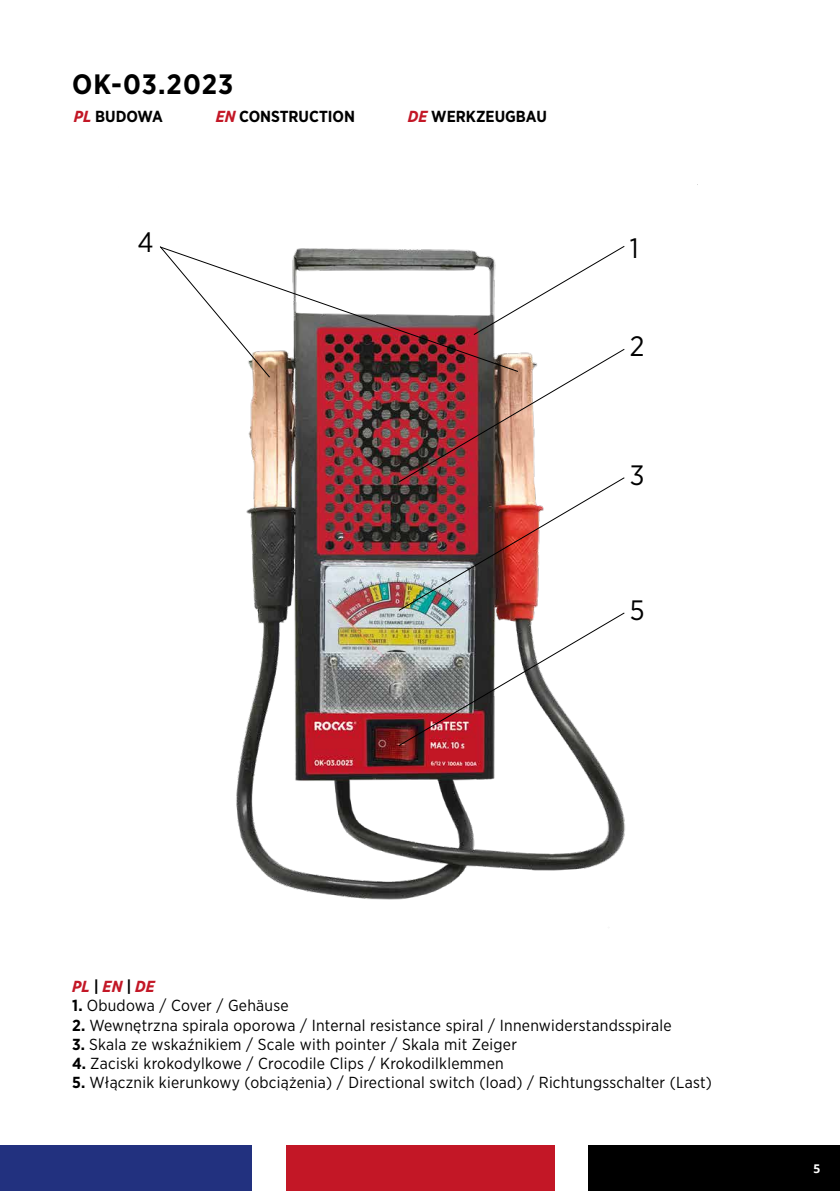
<style>
.page{position:relative;width:840px;height:1191px;background:#fff}
.page>*{position:absolute;margin:0;border:0;box-sizing:border-box;transform-origin:0 0}
.t1{font:700 28px "Gotham Narrow";letter-spacing:.04em;color:#000}
.t2{font:28px "Gotham Narrow";color:#000}
.t3{font:16px "Gotham Narrow";letter-spacing:.015em;color:#000}
.t4{font:700 16px "Gotham Narrow";color:#000}
.t5{font:italic 700 16px "Gotham Narrow";color:#c31726}
.t6{font:700 12px "Open Sans";color:#fff}
.s1{font-style:italic;color:#c31726}
.s2{font-style:normal;color:#000}
.s3{font-weight:700}
</style>
<div class="page">
<div style="left:588px;top:1145px;width:251px;height:46px;background:#000"></div>
<div style="left:285px;top:1145px;width:269px;height:46px;background:#c31726"></div>
<div style="left:0;top:1145px;width:251px;height:46px;background:#22317f"></div>
<img style="left:236px;top:373px;width:389px;height:527px">
<svg style="left:271px;top:248px;width:224px;height:125px"></svg>
<svg style="left:160px;top:246px;width:111px;height:132px"></svg>
<svg style="left:472px;top:246px;width:153px;height:90px"></svg>
<img style="left:397px;top:348px;width:228px;height:399px">
<h1 class="t1" style="left:72px;top:67px;width:162px">OK-03.2023</h1>
<p class="t4" style="left:74px;top:106px;width:90px"><span class="s1">PL</span> BUDOWA</p>
<p class="t4" style="left:215px;top:106px;width:141px"><span class="s1">EN</span> CONSTRUCTION</p>
<p class="t4" style="left:408px;top:106px;width:140px"><span class="s1">DE</span> WERKZEUGBAU</p>
<h1 class="t2" style="left:137px;top:225px;width:18px">4</h1>
<h1 class="t2" style="left:629px;top:231px;width:10px">1</h1>
<h1 class="t2" style="left:629px;top:329px;width:16px">2</h1>
<h1 class="t2" style="left:629px;top:458px;width:16px">3</h1>
<h1 class="t2" style="left:629px;top:593px;width:16px">5</h1>
<p class="t5" style="left:72px;top:976px;width:84px">PL <span class="s2">|</span> EN <span class="s2">|</span> DE</p>
<p class="t3" style="left:72px;top:996px;width:218px"><span class="s3">1.</span> Obudowa / Cover / Gehäuse</p>
<p class="t3" style="left:72px;top:1015px;width:600px"><span class="s3">2.</span> Wewnętrzna spirala oporowa / Internal resistance spiral / Innenwiderstandsspirale</p>
<p class="t3" style="left:72px;top:1034px;width:446px"><span class="s3">3.</span> Skala ze wskaźnikiem / Scale with pointer / Skala mit Zeiger</p>
<p class="t3" style="left:72px;top:1053px;width:433px"><span class="s3">4.</span> Zaciski krokodylkowe / Crocodile Clips / Krokodilklemmen</p>
<p class="t3" style="left:72px;top:1072px;width:641px"><span class="s3">5.</span> Włącznik kierunkowy (obciążenia) / Directional switch (load) / Richtungsschalter (Last)</p>
<p class="t6" style="left:813px;top:1159px;width:8px">5</p>
</div>
